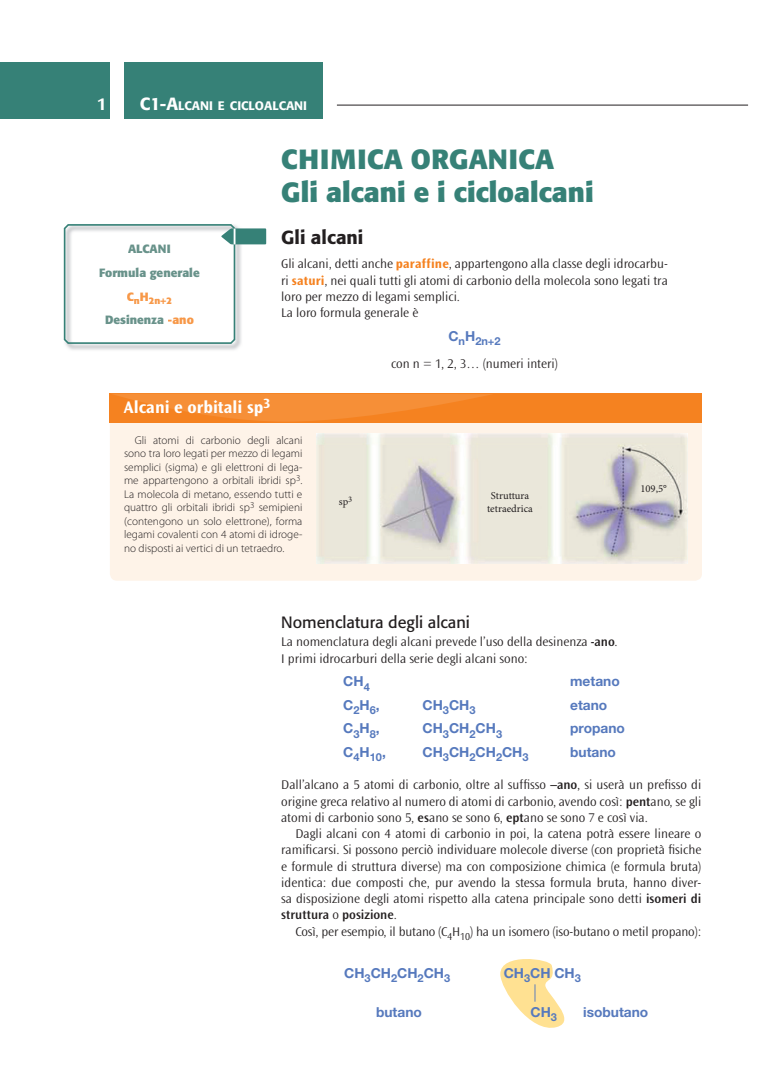
<style>
.page{position:relative;width:780px;height:1088px;background:#fff}
.page>*{position:absolute;margin:0;border:0;box-sizing:border-box;transform-origin:0 0}
.t1{font:700 27.5px/33px "Formata";color:#368177}
.t2{font:500 18.75px "Formata";color:#231f20}
.t3{font:700 17.5px "Ocean Sans Std";color:#fff}
.t4{font:16.25px "Formata";color:#231f20}
.t5{font:700 13.75px "Helvetica Neue LT Std";color:#5679bd}
.t6{font:300 13.12px/16.2px "Ocean Sans Std";color:#231f20}
.t7{font:500 12.25px "Formata";color:#fff}
.t8{font:700 11.88px/23.6px "Formata";color:#68928a;text-align:center}
.t9{font:300 11.25px/13.5px "Myriad Pro";color:#231f20;text-align:justify}
.t10{font:700 11px "Helvetica Neue LT Std";color:#5679bd}
.t11{font:10.62px/12.8px "Minion Pro";color:#231f20;text-align:center}
.t12{font:700 9.5px "Formata";color:#f79848}
.s1{font-size:17.5px}
.s2{font-weight:700;color:#f58220}
.s3{color:#f79848}
.s4{font-weight:600}
</style>
<div class="page">
<div style="left:0;top:62px;width:110px;height:57px;background:#368177"></div>
<div style="left:124px;top:62px;width:199px;height:57px;background:#368177"></div>
<hr style="left:337px;top:105px;width:411px;height:1px;background:#231f20">
<img style="left:66px;top:345px;width:174px;height:5px">
<svg style="left:63px;top:224px;width:203px;height:121px"></svg>
<div style="left:110px;top:397px;width:592px;height:184px;background:#fef3e8;border-radius:7px"></div>
<div style="left:110px;top:393px;width:592px;height:29px;background:#f58220"></div>
<svg style="left:113px;top:394px;width:378px;height:28px"></svg>
<img style="left:317px;top:433px;width:370px;height:130px">
<svg style="left:500px;top:959px;width:65px;height:69px"></svg>
<h3 class="t3" style="left:97px;top:97px;width:11px">1</h3>
<p class="t7" style="left:140px;top:100px;width:169px"><span class="s1">C1-A</span>LCANI E CICLOALCANI</p>
<h1 class="t1" style="left:281px;top:145px;width:314px">CHIMICA ORGANICA<br>Gli alcani e i cicloalcani</h1>
<h2 class="t2" style="left:281px;top:229px;width:84px">Gli alcani</h2>
<p class="t6" style="left:281px;top:256px;width:388px">Gli alcani, detti anche <span class="s2">paraffine</span>, appartengono alla classe degli idrocarbu&shy;ri <span class="s2">saturi</span>, nei quali tutti gli atomi di carbonio della molecola sono legati tra loro per mezzo di legami semplici.<br>La loro formula generale è</p>
<p class="t10" style="left:448px;top:337px;width:54px"><sup>C</sup>n<sup>H</sup>2n+2</p>
<p class="t6" style="left:391px;top:356px;width:168px">con n = 1, 2, 3… (numeri interi)</p>
<p class="t8" style="left:99px;top:238px;width:102px">ALCANI<br>Formula generale</p>
<p class="t12" style="left:127px;top:297px;width:47px"><sup>C</sup>n<sup>H</sup>2n+2</p>
<p class="t8" style="left:105px;top:309px;width:90px">Desinenza <span class="s3">-ano</span></p>
<h3 class="t3" style="left:124px;top:400px;width:148px">Alcani e orbitali sp<sup>3</sup></h3>
<p class="t9" style="left:124px;top:434px;width:180px;text-indent:11px">Gli atomi di carbonio degli alcani sono tra loro legati per mezzo di legami semplici (sigma) e gli elettroni di lega&shy;me appartengono a orbitali ibridi sp<sup>3</sup>.<br>La molecola di metano, essendo tutti e quattro gli orbitali ibridi sp<sup>3</sup> semipieni (contengono un solo elettrone), forma legami covalenti con 4 atomi di idroge&shy;no disposti ai vertici di un tetraedro.</p>
<p class="t11" style="left:339px;top:496px;width:15px">sp<sup>3</sup></p>
<p class="t11" style="left:487px;top:490px;width:47px">Struttura tetraedrica</p>
<p class="t11" style="left:640px;top:483px;width:28px">109,5°</p>
<p class="t4" style="left:281px;top:614px;width:190px">Nomenclatura degli alcani</p>
<p class="t6" style="left:281px;top:634px;width:338px">La nomenclatura degli alcani prevede l’uso della desinenza <span class="s4">-ano</span>.<br>I primi idrocarburi della serie degli alcani sono:</p>
<p class="t5" style="left:343px;top:676px;width:28px">CH<sub>4</sub></p>
<p class="t5" style="left:570px;top:676px;width:51px">metano</p>
<p class="t5" style="left:343px;top:700px;width:38px">C<sub>2</sub>H<sub>6</sub>,</p>
<p class="t5" style="left:422px;top:700px;width:54px">CH<sub>3</sub>CH<sub>3</sub></p>
<p class="t5" style="left:570px;top:700px;width:39px">etano</p>
<p class="t5" style="left:343px;top:723px;width:38px">C<sub>3</sub>H<sub>8</sub>,</p>
<p class="t5" style="left:422px;top:723px;width:81px">CH<sub>3</sub>CH<sub>2</sub>CH<sub>3</sub></p>
<p class="t5" style="left:570px;top:723px;width:56px">propano</p>
<p class="t5" style="left:343px;top:747px;width:44px">C<sub>4</sub>H<sub>10</sub>,</p>
<p class="t5" style="left:422px;top:747px;width:107px">CH<sub>3</sub>CH<sub>2</sub>CH<sub>2</sub>CH<sub>3</sub></p>
<p class="t5" style="left:570px;top:747px;width:47px">butano</p>
<p class="t6" style="left:281px;top:777px;width:421px;text-align:justify">Dall’alcano a 5 atomi di carbonio, oltre al suffisso <span class="s4">–ano</span>, si userà un prefisso di origine greca relativo al numero di atomi di carbonio, avendo così: <span class="s4">pent</span>ano, se gli atomi di carbonio sono 5, <span class="s4">es</span>ano se sono 6, <span class="s4">ept</span>ano se sono 7 e così via.</p>
<p class="t6" style="left:281px;top:826px;width:421px;text-align:justify;text-indent:14px">Dagli alcani con 4 atomi di carbonio in poi, la catena potrà essere lineare o ramificarsi. Si possono perciò individuare molecole diverse (con proprietà fisiche e formule di struttura diverse) ma con composizione chimica (e formula bruta) identica: due composti che, pur avendo la stessa formula bruta, hanno diver&shy;sa disposizione degli atomi rispetto alla catena principale sono detti <span class="s4">isomeri di struttura</span> o <span class="s4">posizione</span>.</p>
<p class="t6" style="left:295px;top:924px;width:407px">Così, per esempio, il butano (C<sub>4</sub>H<sub>10</sub>) ha un isomero (iso-butano o metil propano):</p>
<p class="t5" style="left:503px;top:968px;width:79px">CH<sub>3</sub>CH CH<sub>3</sub></p>
<p class="t5" style="left:530px;top:1007px;width:28px">CH<sub>3</sub></p>
<p class="t5" style="left:344px;top:968px;width:107px">CH<sub>3</sub>CH<sub>2</sub>CH<sub>2</sub>CH<sub>3</sub></p>
<p class="t5" style="left:376px;top:1006px;width:47px">butano</p>
<p class="t5" style="left:583px;top:1007px;width:67px">isobutano</p>
</div>
